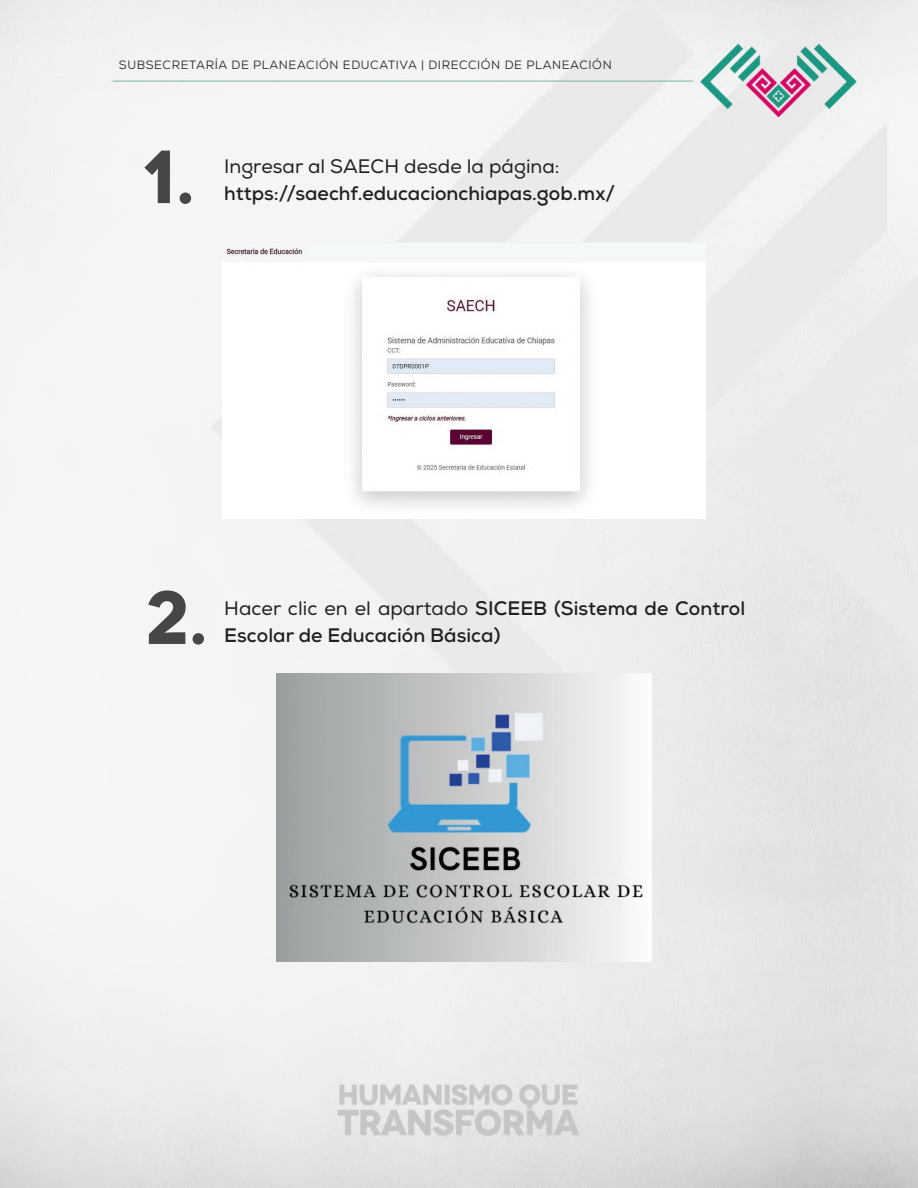
<style>
.page{position:relative;width:918px;height:1188px;background:#fff}
.page>*{position:absolute;margin:0;border:0;box-sizing:border-box;transform-origin:0 0}
.t1{font:700 75px "Novecento";color:#444648}
.t2{font:700 19.5px "Nexa";color:#231f20}
.t3{font:19.5px "Nexa";color:#231f20}
.t4{font:12px "Nexa";letter-spacing:.05em;color:#231f20}
.s1{font-weight:400}
</style>
<div class="page">
<img style="left:0;top:0;width:918px;height:1188px">
<img style="left:223px;top:243px;width:482px;height:276px">
<img style="left:276px;top:673px;width:376px;height:289px">
<p class="t4" style="left:119px;top:57px;width:494px">SUBSECRETARÍA DE PLANEACIÓN EDUCATIVA | DIRECCIÓN DE PLANEACIÓN</p>
<h1 class="t1" style="left:142px;top:130px;width:55px">1.</h1>
<p class="t3" style="left:224px;top:154px;width:337px">Ingresar al SAECH desde la página:</p>
<p class="t2" style="left:224px;top:180px;width:392px">https://saechf.educacionchiapas.gob.mx/</p>
<h1 class="t1" style="left:145px;top:570px;width:65px">2.</h1>
<p class="t2" style="left:224px;top:596px;width:523px"><span class="s1">Hacer clic en el apartado</span> SICEEB (Sistema de Control</p>
<p class="t2" style="left:224px;top:623px;width:278px">Escolar de Educación Básica)</p>
</div>
